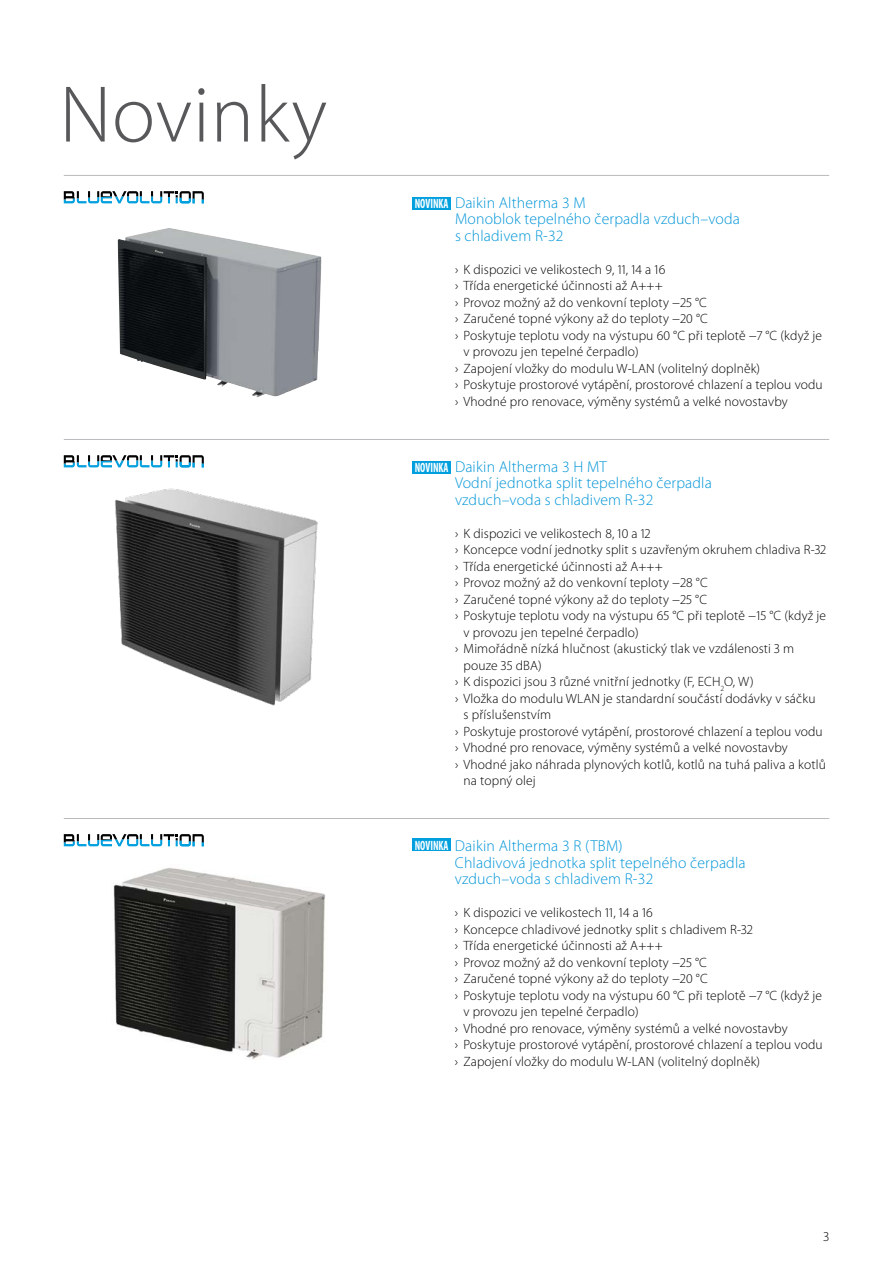
<style>
.page{position:relative;width:893px;height:1263px;background:#fff}
.page>*{position:absolute;margin:0;border:0;box-sizing:border-box;transform-origin:0 0}
.t1{font:300 81px "Myriad Pro";letter-spacing:.01em;color:#58585a}
.t2{font:300 15.75px/16.5px "Myriad Pro";letter-spacing:.01em;color:#0095d8}
.t3{font:300 13.5px "Myriad Pro";letter-spacing:.01em;color:#000}
.t4{font:700 condensed 13.5px "Myriad Pro";color:#fff;scale:.8 1}
</style>
<div class="page">
<hr style="left:64px;top:175px;width:765px;height:1px;background:#a7a9ac">
<svg style="left:64px;top:191px;width:140px;height:12px"></svg>
<img style="left:118px;top:228px;width:203px;height:169px">
<div style="left:413px;top:197px;width:38px;height:13px;background:#009fde"></div>
<hr style="left:64px;top:439px;width:765px;height:1px;background:#a7a9ac">
<hr style="left:64px;top:818px;width:765px;height:1px;background:#a7a9ac">
<svg style="left:64px;top:455px;width:140px;height:12px"></svg>
<svg style="left:64px;top:834px;width:140px;height:12px"></svg>
<img style="left:115px;top:488px;width:203px;height:218px">
<img style="left:113px;top:867px;width:212px;height:192px">
<div style="left:413px;top:461px;width:38px;height:12px;background:#009fde"></div>
<div style="left:413px;top:838px;width:38px;height:13px;background:#009fde"></div>
<h1 class="t1" style="left:60px;top:66px;width:269px">Novinky</h1>
<p class="t2" style="left:455px;top:194px;width:286px">Daikin Altherma 3 M<br>Monoblok tepelného čerpadla vzduch–voda s chladivem R-32</p>
<p class="t3" style="left:455px;top:261px;width:212px">› K dispozici ve velikostech 9, 11, 14 a 16</p>
<p class="t3" style="left:455px;top:277px;width:209px">› Třída energetické účinnosti až A+++</p>
<p class="t3" style="left:455px;top:294px;width:253px">› Provoz možný až do venkovní teploty −25 °C</p>
<p class="t3" style="left:455px;top:310px;width:254px">› Zaručené topné výkony až do teploty −20 °C</p>
<p class="t3" style="left:455px;top:327px;width:368px">› Poskytuje teplotu vody na výstupu 60 °C při teplotě −7 °C (když je</p>
<p class="t3" style="left:463px;top:343px;width:177px">v provozu jen tepelné čerpadlo)</p>
<p class="t3" style="left:455px;top:360px;width:307px">› Zapojení vložky do modulu W-LAN (volitelný doplněk)</p>
<p class="t3" style="left:455px;top:376px;width:369px">› Poskytuje prostorové vytápění, prostorové chlazení a teplou vodu</p>
<p class="t3" style="left:455px;top:393px;width:334px">› Vhodné pro renovace, výměny systémů a velké novostavby</p>
<p class="t4" style="left:415px;top:195px;width:44px">NOVINKA</p>
<p class="t2" style="left:455px;top:458px;width:258px">Daikin Altherma 3 H MT<br>Vodní jednotka split tepelného čerpadla vzduch–voda s chladivem R-32</p>
<p class="t3" style="left:455px;top:525px;width:197px">› K dispozici ve velikostech 8, 10 a 12</p>
<p class="t3" style="left:455px;top:541px;width:373px">› Koncepce vodní jednotky split s uzavřeným okruhem chladiva R-32</p>
<p class="t3" style="left:455px;top:558px;width:209px">› Třída energetické účinnosti až A+++</p>
<p class="t3" style="left:455px;top:574px;width:254px">› Provoz možný až do venkovní teploty −28 °C</p>
<p class="t3" style="left:455px;top:591px;width:254px">› Zaručené topné výkony až do teploty −25 °C</p>
<p class="t3" style="left:455px;top:607px;width:373px">› Poskytuje teplotu vody na výstupu 65 °C při teplotě −15 °C (když je</p>
<p class="t3" style="left:463px;top:624px;width:177px">v provozu jen tepelné čerpadlo)</p>
<p class="t3" style="left:455px;top:640px;width:341px">› Mimořádně nízká hlučnost (akustický tlak ve vzdálenosti 3 m</p>
<p class="t3" style="left:463px;top:657px;width:80px">pouze 35 dBA)</p>
<p class="t3" style="left:455px;top:673px;width:300px">› K dispozici jsou 3 různé vnitřní jednotky (F, ECH<sub>2</sub>O, W)</p>
<p class="t3" style="left:455px;top:690px;width:362px">› Vložka do modulu WLAN je standardní součástí dodávky v sáčku</p>
<p class="t3" style="left:463px;top:706px;width:89px">s příslušenstvím</p>
<p class="t3" style="left:455px;top:723px;width:369px">› Poskytuje prostorové vytápění, prostorové chlazení a teplou vodu</p>
<p class="t3" style="left:455px;top:739px;width:334px">› Vhodné pro renovace, výměny systémů a velké novostavby</p>
<p class="t3" style="left:455px;top:756px;width:372px">› Vhodné jako náhrada plynových kotlů, kotlů na tuhá paliva a kotlů</p>
<p class="t3" style="left:463px;top:772px;width:74px">na topný olej</p>
<p class="t4" style="left:415px;top:459px;width:44px">NOVINKA</p>
<p class="t2" style="left:455px;top:837px;width:292px">Daikin Altherma 3 R (TBM)<br>Chladivová jednotka split tepelného čerpadla vzduch–voda s chladivem R-32</p>
<p class="t3" style="left:455px;top:904px;width:199px">› K dispozici ve velikostech 11, 14 a 16</p>
<p class="t3" style="left:455px;top:921px;width:299px">› Koncepce chladivové jednotky split s chladivem R-32</p>
<p class="t3" style="left:455px;top:937px;width:209px">› Třída energetické účinnosti až A+++</p>
<p class="t3" style="left:455px;top:954px;width:253px">› Provoz možný až do venkovní teploty −25 °C</p>
<p class="t3" style="left:455px;top:970px;width:254px">› Zaručené topné výkony až do teploty −20 °C</p>
<p class="t3" style="left:455px;top:987px;width:368px">› Poskytuje teplotu vody na výstupu 60 °C při teplotě −7 °C (když je</p>
<p class="t3" style="left:463px;top:1003px;width:177px">v provozu jen tepelné čerpadlo)</p>
<p class="t3" style="left:455px;top:1020px;width:334px">› Vhodné pro renovace, výměny systémů a velké novostavby</p>
<p class="t3" style="left:455px;top:1036px;width:369px">› Poskytuje prostorové vytápění, prostorové chlazení a teplou vodu</p>
<p class="t3" style="left:455px;top:1053px;width:307px">› Zapojení vložky do modulu W-LAN (volitelný doplněk)</p>
<p class="t4" style="left:415px;top:837px;width:44px">NOVINKA</p>
<p class="t3" style="left:823px;top:1229px;width:7px">3</p>
</div>
